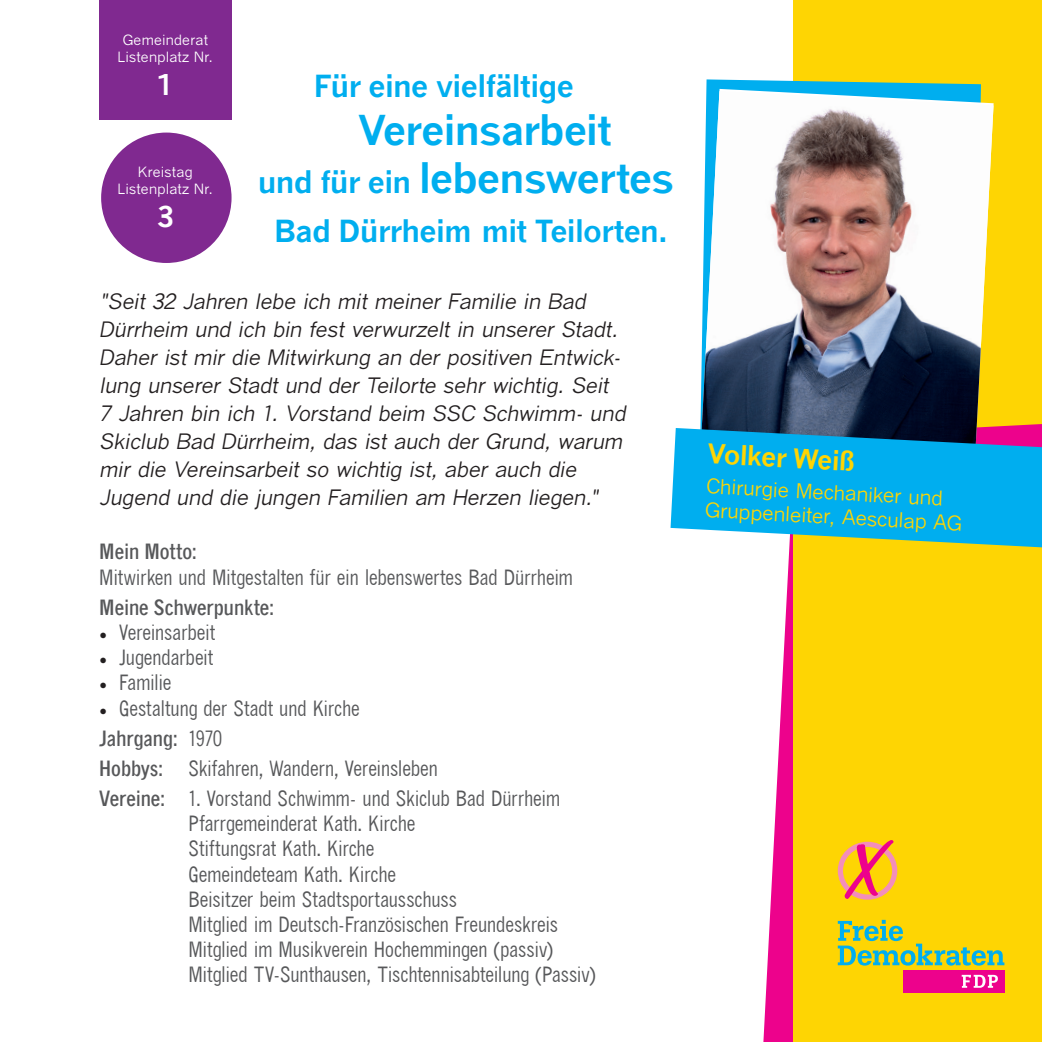
<style>
.page{position:relative;width:1042px;height:1042px;background:#fff}
.page>*{position:absolute;margin:0;border:0;box-sizing:border-box;transform-origin:0 0}
.t1{font:700 40.25px/48.3px "Quick Type";color:#00aeef}
.t2{font:700 29.75px "Quick Type";color:#00aeef}
.t3{font:700 28px "Quick Type";color:#fff}
.t4{font:700 26.25px "Quick Type";color:#fed503}
.t5{font:21px/25.2px "Quick Type Condensed";letter-spacing:-.01em;color:#57585a}
.t6{font:italic 21px/28px "Quick Type";color:#231f20}
.t7{font:700 21px "Quick Type Condensed";color:#57585a}
.t8{font:20.12px/24.2px "Quick Type";color:#fed503}
.t9{font:14px/16.8px "Quick Type";letter-spacing:.015em;color:#fff;text-align:center}
.s1{font-size:29.75px}
.s2{font-family:"Minion Pro";color:#231f20}
.s3{font-weight:700}
</style>
<div class="page">
<svg style="left:763px;top:0;width:31px;height:1042px"></svg>
<div style="left:794px;top:0;width:248px;height:1042px;background:#fed503"></div>
<svg style="left:706px;top:79px;width:275px;height:10px;fill:#00aeef"></svg>
<img style="left:700px;top:91px;width:293px;height:337px">
<div style="left:99px;top:0;width:132px;height:119px;background:#802990"></div>
<div style="left:101px;top:133px;width:130px;height:130px;background:#802990;border-radius:50%"></div>
<div style="left:838px;top:842px;width:59px;height:57px;border:5px solid #f38eba;border-radius:50%"></div>
<svg style="left:844px;top:840px;width:49px;height:59px"></svg>
<svg style="left:838px;top:920px;width:166px;height:45px"></svg>
<div style="left:903px;top:970px;width:101px;height:22px;background:#ed028c"></div>
<svg style="left:961px;top:975px;width:37px;height:13px"></svg>
<svg style="left:670px;top:428px;width:372px;height:119px;background:#1da7db"></svg>
<p class="t9" style="left:118px;top:32px;width:96px">Gemeinderat<br>Listenplatz Nr.</p>
<h3 class="t3" style="left:158px;top:68px;width:17px">1</h3>
<p class="t9" style="left:118px;top:164px;width:96px">Kreistag<br>Listenplatz Nr.</p>
<h3 class="t3" style="left:158px;top:200px;width:17px">3</h3>
<h2 class="t2" style="left:314px;top:68px;width:261px">Für eine vielfältige</h2>
<h1 class="t1" style="left:258px;top:106px;width:417px;text-indent:101px">Vereinsarbeit <span class="s1">und für ein</span> lebenswertes</h1>
<h2 class="t2" style="left:275px;top:213px;width:394px">Bad Dürrheim mit Teilorten.</h2>
<p class="t6" style="left:99px;top:288px;width:532px">"Seit 32 Jahren lebe ich mit meiner Familie in Bad Dürrheim und ich bin fest verwurzelt in unserer Stadt.<br>Daher ist mir die Mitwirkung an der positiven Entwick&shy;lung unserer Stadt und der Teilorte sehr wichtig. Seit 7 Jahren bin ich 1. Vorstand beim SSC Schwimm- und Skiclub Bad Dürrheim, das ist auch der Grund, warum mir die Vereinsarbeit so wichtig ist, aber auch die Jugend und die jungen Familien am Herzen liegen."</p>
<p class="t7" style="left:99px;top:539px;width:100px">Mein Motto:</p>
<p class="t5" style="left:99px;top:564px;width:475px">Mitwirken und Mitgestalten für ein lebenswertes Bad Dürrheim</p>
<p class="t7" style="left:99px;top:594px;width:177px">Meine Schwerpunkte:</p>
<p class="t5" style="left:99px;top:620px;width:117px"><span class="s2">•</span> Vereinsarbeit</p>
<p class="t5" style="left:99px;top:645px;width:116px"><span class="s2">•</span> Jugendarbeit</p>
<p class="t5" style="left:99px;top:670px;width:74px"><span class="s2">•</span> Familie</p>
<p class="t5" style="left:99px;top:693px;width:462px;line-height:30.1px"><span class="s2">•</span> Gestaltung der Stadt und Kirche<br><span class="s3">Jahrgang:</span> 1970<br><span class="s3">Hobbys:</span> Skifahren, Wandern, Vereinsleben<br><span class="s3">Vereine:</span> 1. Vorstand Schwimm- und Skiclub Bad Dürrheim</p>
<p class="t5" style="left:189px;top:811px;width:409px">Pfarrgemeinderat Kath. Kirche<br>Stiftungsrat Kath. Kirche<br>Gemeindeteam Kath. Kirche<br>Beisitzer beim Stadtsportausschuss<br>Mitglied im Deutsch-Französischen Freundeskreis Mitglied im Musikverein Hochemmingen (passiv)<br>Mitglied TV-Sunthausen, Tischtennisabteilung (Passiv)</p>
<p class="t4" style="left:709px;top:438px;width:149px;rotate:3deg">Volker Weiß</p>
<p class="t8" style="left:707px;top:474px;width:258px;rotate:3deg">Chirurgie Mechaniker und<br>Gruppenleiter, Aesculap AG</p>
</div>
